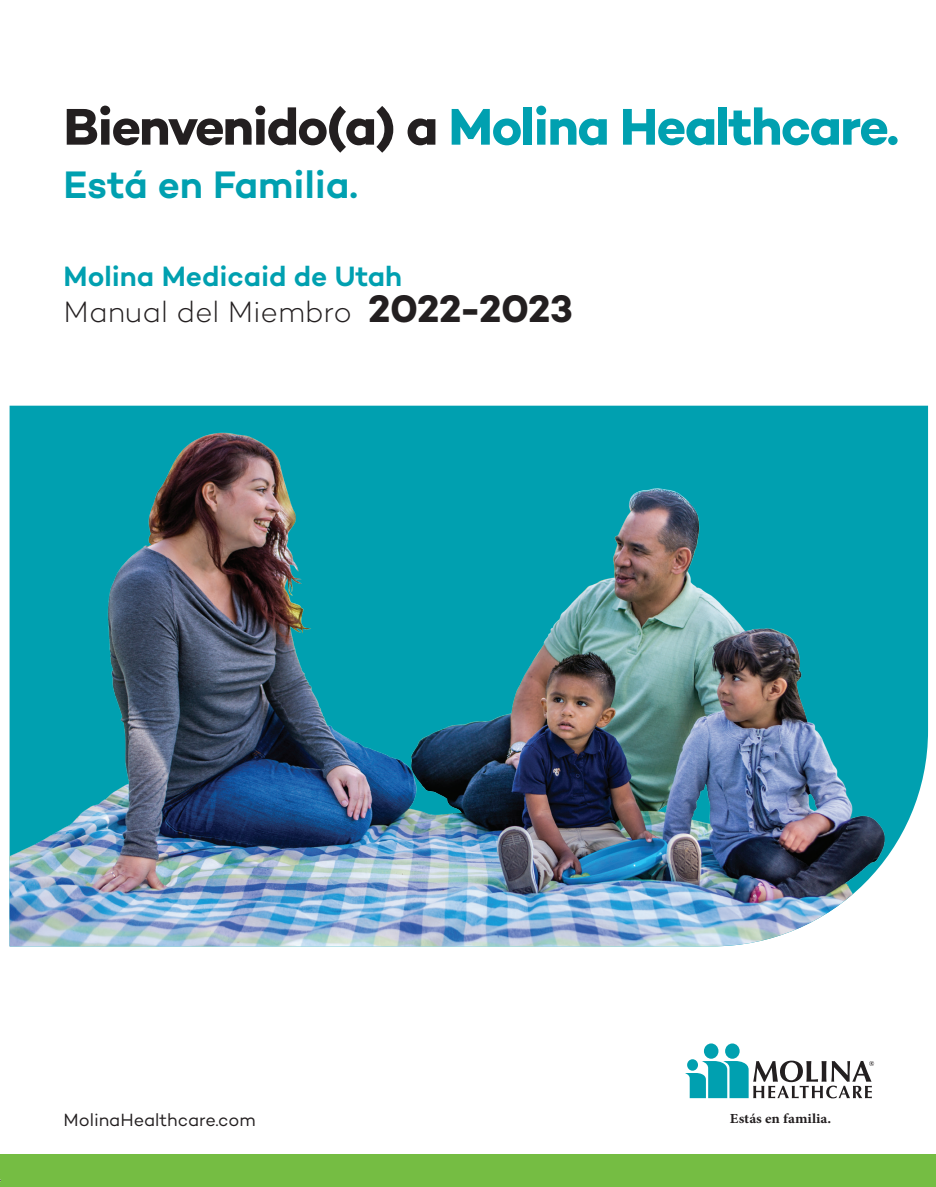
<style>
.page{position:relative;width:936px;height:1187px;background:#fff}
.page>*{position:absolute;margin:0;border:0;box-sizing:border-box;transform-origin:0 0}
.Cover_Headline{font:700 52.5px "Campton";letter-spacing:-.03em;color:#00a0b0}
.Cover_Headline-2{font:600 39px "Campton";color:#00a0b0}
.Cover_Headline-3{font:300 30px "Campton";color:#231f20}
.t1{font:600 28.5px "Campton";color:#00a0b0}
.MolinaHealthcare_com{font:18px "Campton";letter-spacing:-.005em;color:#231f20}
.t2{font:700 13.8px "Minion Pro";color:#231f20;scale:1.07 1}
.s1{color:#231f20}
.s2{font-weight:700;font-size:39px}
</style>
<div class="page">
<img style="left:10px;top:406px;width:918px;height:540px">
<div style="left:0;top:1154px;width:936px;height:33px;background:#75bd43"></div>
<div style="left:725px;top:1043px;width:14px;height:15px;background:#00a0b0;border-radius:50%"></div>
<div style="left:704px;top:1043px;width:14px;height:15px;background:#00a0b0;border-radius:50%"></div>
<svg style="left:685px;top:1060px;width:189px;height:38px"></svg>
<div style="left:687px;top:1059px;width:11px;height:11px;background:#00a0b0;border-radius:50%"></div>
<p class="Cover_Headline" style="left:64px;top:93px;width:837px"><span class="s1">Bienvenido(a) a</span> Molina Healthcare.</p>
<p class="Cover_Headline-2" style="left:64px;top:160px;width:296px">Está en Familia.</p>
<p class="t1" style="left:64px;top:258px;width:340px">Molina Medicaid de Utah</p>
<p class="Cover_Headline-3" style="left:64px;top:293px;width:510px">Manual del Miembro <span class="s2">2022-2023</span></p>
<p class="MolinaHealthcare_com" style="left:64px;top:1109px;width:193px">MolinaHealthcare.com</p>
<p class="t2" style="left:730px;top:1109px;width:96px">Estás en familia.</p>
</div>
